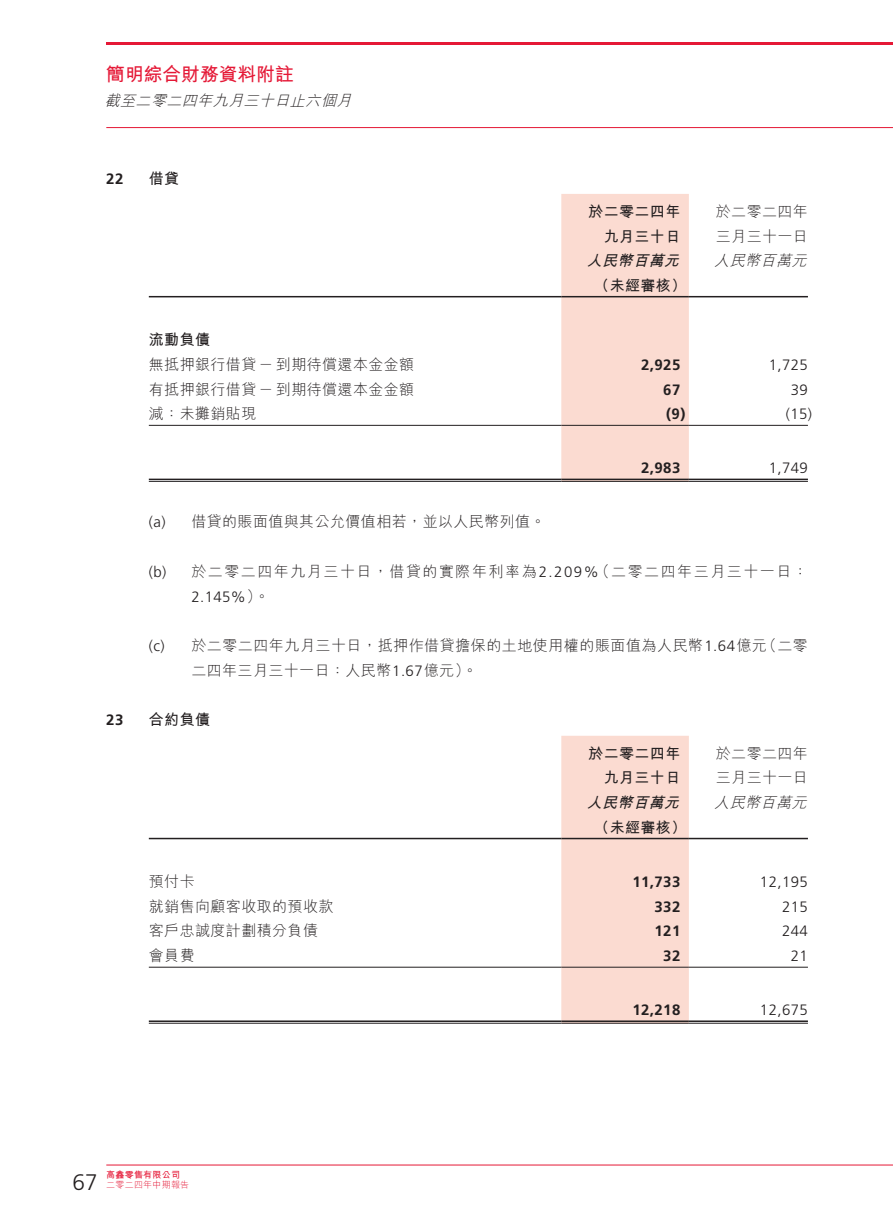
<style>
.page{position:relative;width:893px;height:1212px;background:#fff}
.page>*{position:absolute;margin:0;border:0;box-sizing:border-box;transform-origin:0 0}
.t1{font:300 22.5px "Frutiger LT Std";color:#231f20}
.t2{font:700 18.75px "M Hei HK";color:#e51836}
.t3{font:300 15px "M Hei HK";letter-spacing:.03em;color:#231f20}
.t4{font:300 15px "Frutiger LT Std";letter-spacing:.03em;color:#231f20}
.t5{font:700 15px "M Hei HK";letter-spacing:.03em;color:#231f20}
.t6{font:300 15px "M Hei HK";letter-spacing:.1em;color:#231f20}
.t7{font:700 15px "Frutiger LT Std";letter-spacing:.03em;color:#231f20}
.t8{font:italic 300 15px "M Hei HK";color:#231f20}
.t9{font:italic 700 15px "M Hei HK";color:#231f20}
.t10{font:300 9px "M Hei HK";letter-spacing:.03em;color:#e51836}
.t11{font:700 9px "M Hei HK";letter-spacing:.03em;color:#e51836}
.s1{font-family:"Frutiger LT Std"}
.s2{font-family:"M Hei HK"}
</style>
<div class="page">
<hr style="left:106px;top:43px;width:787px;height:2px;background:#e51836">
<hr style="left:106px;top:127px;width:787px;height:1px;background:#e51836">
<hr style="left:106px;top:1164px;width:787px;height:1px;background:#e51836">
<div style="left:561px;top:194px;width:128px;height:287px;background:#fbdbd1"></div>
<hr style="left:149px;top:296px;width:412px;height:1px;background:#231f20">
<hr style="left:561px;top:296px;width:128px;height:1px;background:#231f20">
<hr style="left:689px;top:296px;width:119px;height:1px;background:#231f20">
<hr style="left:149px;top:425px;width:412px;height:1px;background:#231f20">
<hr style="left:561px;top:425px;width:128px;height:1px;background:#231f20">
<hr style="left:689px;top:425px;width:119px;height:1px;background:#231f20">
<hr style="left:149px;top:479px;width:412px;height:1px;background:#231f20">
<hr style="left:149px;top:481px;width:412px;height:1px;background:#231f20">
<hr style="left:561px;top:479px;width:128px;height:1px;background:#231f20">
<hr style="left:561px;top:481px;width:128px;height:1px;background:#231f20">
<hr style="left:689px;top:479px;width:119px;height:1px;background:#231f20">
<hr style="left:689px;top:481px;width:119px;height:1px;background:#231f20">
<div style="left:561px;top:736px;width:128px;height:287px;background:#fbdbd1"></div>
<hr style="left:149px;top:838px;width:412px;height:1px;background:#231f20">
<hr style="left:561px;top:838px;width:128px;height:1px;background:#231f20">
<hr style="left:689px;top:838px;width:119px;height:1px;background:#231f20">
<hr style="left:149px;top:967px;width:412px;height:1px;background:#231f20">
<hr style="left:561px;top:967px;width:128px;height:1px;background:#231f20">
<hr style="left:689px;top:967px;width:119px;height:1px;background:#231f20">
<hr style="left:149px;top:1020px;width:412px;height:2px;background:#231f20">
<hr style="left:149px;top:1023px;width:412px;height:1px;background:#231f20">
<hr style="left:561px;top:1020px;width:128px;height:2px;background:#231f20">
<hr style="left:561px;top:1023px;width:128px;height:1px;background:#231f20">
<hr style="left:689px;top:1020px;width:119px;height:2px;background:#231f20">
<hr style="left:689px;top:1023px;width:119px;height:1px;background:#231f20">
<p class="t2" style="left:106px;top:60px;width:189px">簡明綜合財務資料附註</p>
<p class="t8" style="left:105px;top:93px;width:252px">截至二零二四年九月三十日止六個月</p>
<p class="t7" style="left:106px;top:169px;width:19px">22</p>
<p class="t7" style="left:106px;top:711px;width:19px">23</p>
<p class="t5" style="left:149px;top:167px;width:32px">借貸</p>
<p class="t5" style="left:149px;top:329px;width:63px">流動負債</p>
<p class="t3" style="left:149px;top:357px;width:267px">無抵押銀行借貸－到期待償還本金金額</p>
<p class="t3" style="left:149px;top:381px;width:267px">有抵押銀行借貸－到期待償還本金金額</p>
<p class="t3" style="left:149px;top:406px;width:109px">減：未攤銷貼現</p>
<p class="t4" style="left:149px;top:514px;width:18px">a( )</p>
<p class="t3" style="left:191px;top:514px;width:356px">借貸的賬面值與其公允價值相若，並以人民幣列值。</p>
<p class="t5" style="left:588px;top:200px;width:94px">於二零二四年</p>
<p class="t3" style="left:716px;top:204px;width:94px">於二零二四年</p>
<p class="t5" style="left:604px;top:225px;width:78px">九月三十日</p>
<p class="t3" style="left:716px;top:228px;width:94px">三月三十一日</p>
<p class="t9" style="left:587px;top:250px;width:99px">人民幣百萬元</p>
<p class="t5" style="left:594px;top:275px;width:94px">（未經審核(</p>
<p class="t8" style="left:714px;top:253px;width:98px">人民幣百萬元</p>
<p class="t7" style="left:641px;top:356px;width:41px">2,925</p>
<p class="t4" style="left:769px;top:356px;width:41px">1,725</p>
<p class="t7" style="left:663px;top:380px;width:19px">67</p>
<p class="t4" style="left:791px;top:381px;width:19px">39</p>
<p class="t7" style="left:666px;top:405px;width:21px">(9)</p>
<p class="t4" style="left:786px;top:406px;width:28px">)15(</p>
<p class="t7" style="left:641px;top:459px;width:41px">2,983</p>
<p class="t4" style="left:769px;top:460px;width:41px">1,749</p>
<p class="t4" style="left:149px;top:563px;width:19px">b( )</p>
<p class="t4" style="left:149px;top:637px;width:17px">c( )</p>
<p class="t6" style="left:191px;top:564px;width:409px">於二零二四年九月三十日，借貸的實際年利率為<span class="s1">2.209%</span></p>
<p class="t6" style="left:595px;top:564px;width:215px">（二零二四年三月三十一日：</p>
<p class="t4" style="left:191px;top:588px;width:79px">2.145% <span class="s2">。(</span></p>
<p class="t3" style="left:191px;top:638px;width:577px">於二零二四年九月三十日，抵押作借貸擔保的土地使用權的賬面值為人民幣<span class="s1">1.64</span>億元</p>
<p class="t3" style="left:762px;top:638px;width:48px">（二零</p>
<p class="t3" style="left:191px;top:663px;width:288px">二四年三月三十一日：人民幣<span class="s1">1.67</span>億元。(</p>
<p class="t5" style="left:149px;top:709px;width:63px">合約負債</p>
<p class="t5" style="left:588px;top:742px;width:94px">於二零二四年</p>
<p class="t3" style="left:716px;top:745px;width:94px">於二零二四年</p>
<p class="t5" style="left:604px;top:767px;width:78px">九月三十日</p>
<p class="t3" style="left:716px;top:770px;width:94px">三月三十一日</p>
<p class="t9" style="left:587px;top:792px;width:99px">人民幣百萬元</p>
<p class="t5" style="left:594px;top:816px;width:94px">（未經審核(</p>
<p class="t8" style="left:714px;top:795px;width:98px">人民幣百萬元</p>
<p class="t3" style="left:149px;top:874px;width:47px">預付卡</p>
<p class="t7" style="left:632px;top:873px;width:49px">11,733</p>
<p class="t4" style="left:760px;top:873px;width:49px">12,195</p>
<p class="t3" style="left:149px;top:898px;width:186px">就銷售向顧客收取的預收款</p>
<p class="t7" style="left:654px;top:897px;width:27px">332</p>
<p class="t4" style="left:782px;top:898px;width:27px">215</p>
<p class="t3" style="left:149px;top:923px;width:171px">客戶忠誠度計劃積分負債</p>
<p class="t7" style="left:654px;top:922px;width:27px">121</p>
<p class="t4" style="left:782px;top:923px;width:27px">244</p>
<p class="t3" style="left:149px;top:948px;width:47px">會員費</p>
<p class="t7" style="left:663px;top:947px;width:19px">32</p>
<p class="t4" style="left:791px;top:947px;width:19px">21</p>
<p class="t7" style="left:632px;top:1001px;width:49px">12,218</p>
<p class="t4" style="left:760px;top:1001px;width:49px">12,675</p>
<p class="t11" style="left:106px;top:1167px;width:75px">高鑫零售有限公司</p>
<h1 class="t1" style="left:72px;top:1169px;width:27px">67</h1>
<p class="t10" style="left:106px;top:1180px;width:85px">二零二四年中期報告</p>
</div>
